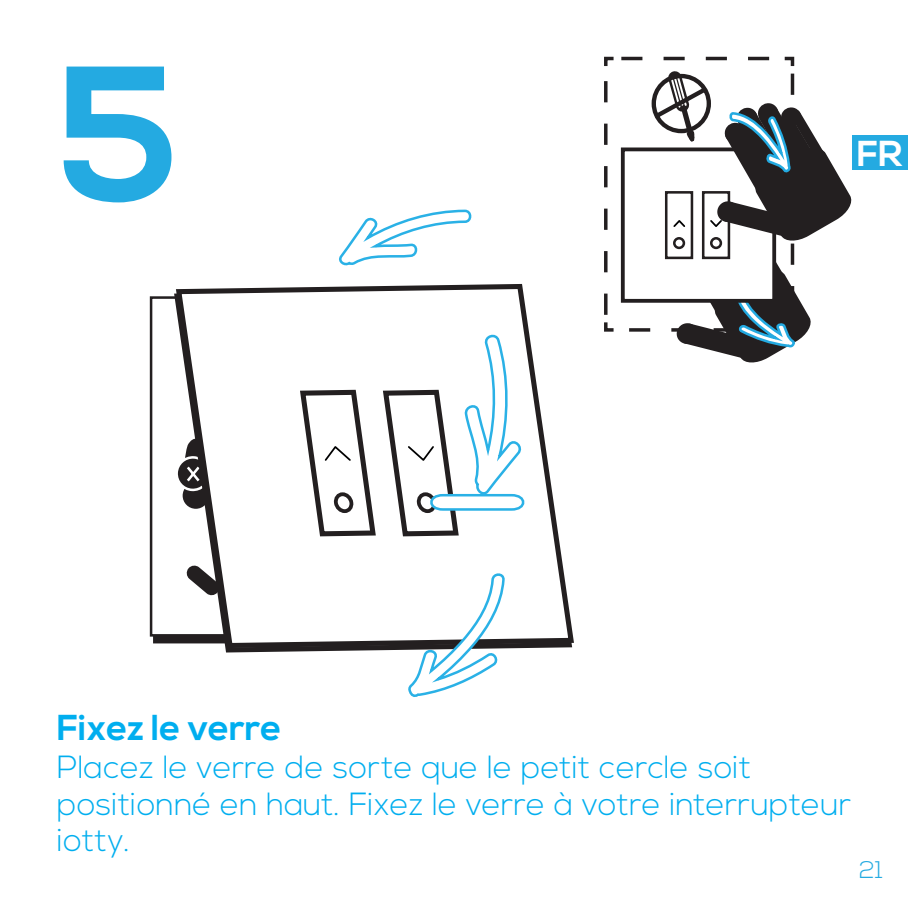
<style>
.page{position:relative;width:908px;height:908px;background:#fff}
.page>*{position:absolute;margin:0;border:0;box-sizing:border-box;transform-origin:0 0}
.Numero{font:700 192px "Nexa";color:#24aae1}
.titolo_spiegazione{font:700 36px "Nexa";color:#00aeef}
.info_tecniche_princi{font:700 36px "Nexa";color:#fff}
.spiegazione{font:300 32px/36.8px "Nexa";color:#00aeef}
.t1{font:300 24px "Nexa";color:#24aae1}
</style>
<div class="page">
<svg style="left:339px;top:209px;width:133px;height:57px"></svg>
<svg style="left:173px;top:283px;width:401px;height:367px"></svg>
<svg style="left:405px;top:564px;width:100px;height:133px"></svg>
<svg style="left:297px;top:332px;width:232px;height:206px"></svg>
<svg style="left:604px;top:56px;width:191px;height:276px"></svg>
<div style="left:620px;top:147px;width:155px;height:155px;border:4px solid #231f20"></div>
<svg style="left:604px;top:81px;width:3px;height:234px"></svg>
<svg style="left:621px;top:57px;width:147px;height:3px"></svg>
<svg style="left:628px;top:72px;width:225px;height:291px"></svg>
<div style="left:852px;top:136px;width:55px;height:34px;background:#24aae1"></div>
<p class="Numero" style="left:57px;top:24px;width:122px">5</p>
<p class="titolo_spiegazione" style="left:57px;top:706px;width:226px">Fixez le verre</p>
<p class="info_tecniche_princi" style="left:856px;top:133px;width:47px">FR</p>
<p class="spiegazione" style="left:57px;top:749px;width:795px">Placez le verre de sorte que le petit cercle soit positionné en haut. Fixez le verre à votre interrupteur iotty.</p>
<p class="t1" style="left:858px;top:855px;width:25px">21</p>
</div>
